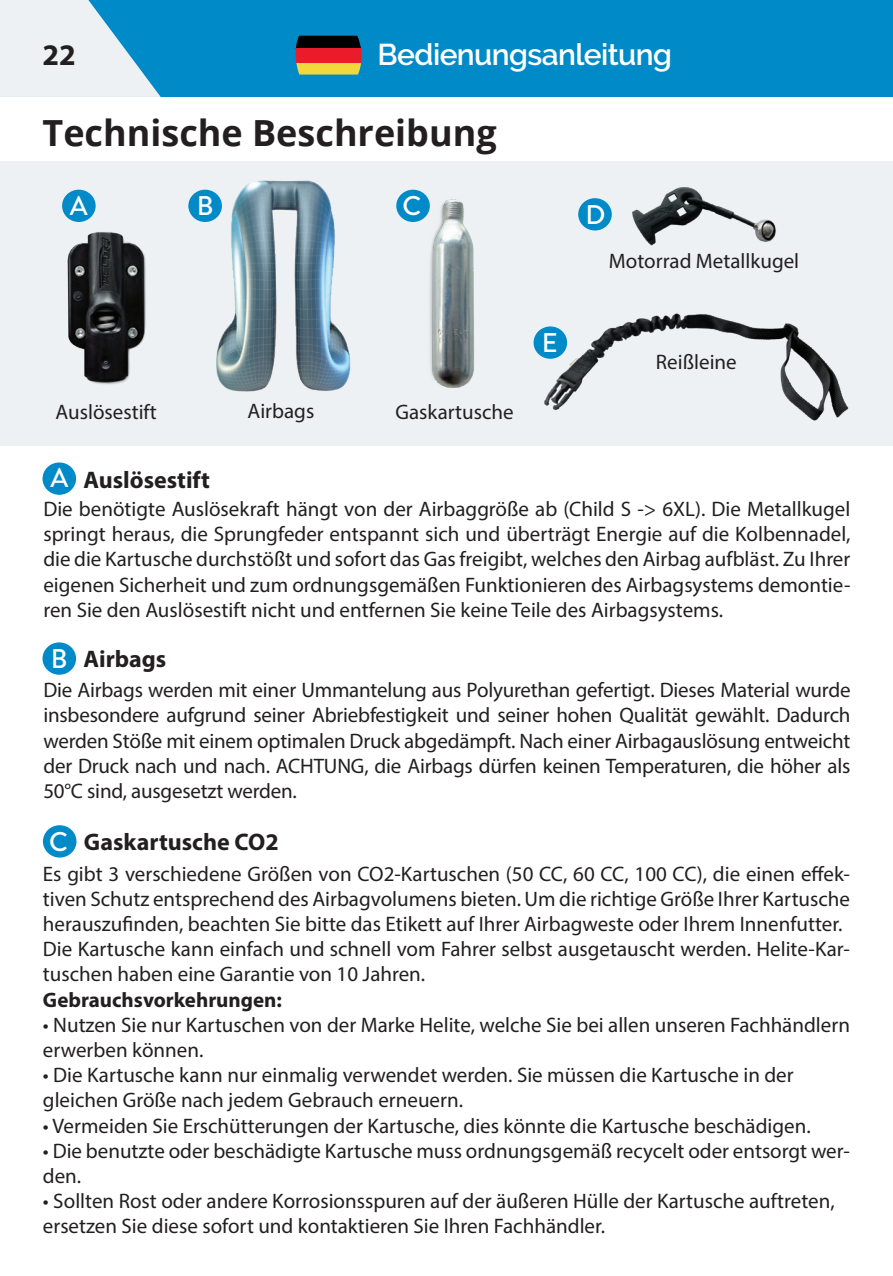
<style>
.page{position:relative;width:893px;height:1276px;background:#fff}
.page>*{position:absolute;margin:0;border:0;box-sizing:border-box;transform-origin:0 0}
.t1{font:700 36px "Open Sans";color:#231f20}
.t2{font:600 30px "Raleway";letter-spacing:-.02em;color:#fff}
.t3{font:700 30px "Myriad Pro";color:#231f20}
.t4{font:500 27px "Brandon Grotesque";color:#fff}
.t5{font:700 24px "Myriad Pro";color:#231f20}
.t6{font:21px/25.2px "Myriad Pro";color:#231f20}
.t7{font:700 21px "Myriad Pro";color:#231f20}
.s1{font-family:"Brandon Grotesque";font-weight:500;font-size:27px;color:#fff}
</style>
<div class="page">
<div style="left:0;top:0;width:893px;height:97px;background:#008bc8"></div>
<svg style="left:0;top:0;width:161px;height:97px"></svg>
<svg style="left:295px;top:36px;width:66px;height:13px"></svg>
<div style="left:291px;top:49px;width:75px;height:15px;background:#ea1c2c"></div>
<svg style="left:296px;top:64px;width:65px;height:11px"></svg>
<div style="left:0;top:161px;width:893px;height:284px;background:#edf1f3"></div>
<img style="left:420px;top:191px;width:55px;height:197px">
<img style="left:62px;top:210px;width:84px;height:175px">
<img style="left:190px;top:180px;width:161px;height:212px">
<div style="left:62px;top:190px;width:34px;height:32px;background:#008bc8;border-radius:50%"></div>
<div style="left:188px;top:190px;width:34px;height:32px;background:#008bc8;border-radius:50%"></div>
<div style="left:396px;top:190px;width:34px;height:32px;background:#008bc8;border-radius:50%"></div>
<div style="left:578px;top:198px;width:34px;height:32px;background:#008bc8;border-radius:50%"></div>
<div style="left:534px;top:326px;width:33px;height:33px;background:#008bc8;border-radius:50%"></div>
<img style="left:539px;top:313px;width:310px;height:108px">
<img style="left:632px;top:187px;width:144px;height:59px">
<div style="left:43px;top:462px;width:33px;height:33px;background:#008bc8;border-radius:50%"></div>
<div style="left:43px;top:642px;width:33px;height:33px;background:#008bc8;border-radius:50%"></div>
<div style="left:43px;top:825px;width:34px;height:32px;background:#008bc8;border-radius:50%"></div>
<h2 class="t3" style="left:43px;top:35px;width:35px">22</h2>
<h2 class="t2" style="left:378px;top:37px;width:296px">Bedienungsanleitung</h2>
<h1 class="t1" style="left:43px;top:107px;width:456px">Technische Beschreibung</h1>
<p class="t4" style="left:70px;top:187px;width:19px">A</p>
<p class="t4" style="left:197px;top:187px;width:18px">B</p>
<p class="t4" style="left:403px;top:187px;width:20px">C</p>
<p class="t4" style="left:585px;top:196px;width:22px">D</p>
<p class="t6" style="left:56px;top:399px;width:103px">Auslösestift</p>
<p class="t6" style="left:248px;top:398px;width:68px">Airbags</p>
<p class="t6" style="left:395px;top:399px;width:120px">Gaskartusche</p>
<p class="t5" style="left:50px;top:464px;width:161px"><span class="s1">A</span> Auslösestift</p>
<p class="t4" style="left:542px;top:324px;width:17px">E</p>
<p class="t6" style="left:609px;top:248px;width:192px">Motorrad Metallkugel</p>
<p class="t6" style="left:656px;top:349px;width:82px">Reißleine</p>
<p class="t6" style="left:43px;top:496px;width:809px;text-align:justify">Die benötigte Auslösekraft hängt von der Airbaggröße ab (Child S -&gt; 6XL). Die Metallkugel springt heraus, die Sprungfeder entspannt sich und überträgt Energie auf die Kolbennadel, die die Kartusche durchstößt und sofort das Gas freigibt, welches den Airbag aufbläst. Zu Ihrer eigenen Sicherheit und zum ordnungsgemäßen Funktionieren des Airbagsystems demontie&shy;ren Sie den Auslösestift nicht und entfernen Sie keine Teile des Airbagsystems.</p>
<p class="t4" style="left:51px;top:640px;width:18px">B</p>
<p class="t6" style="left:43px;top:677px;width:809px;text-align:justify">Die Airbags werden mit einer Ummantelung aus Polyurethan gefertigt. Dieses Material wurde insbesondere aufgrund seiner Abriebfestigkeit und seiner hohen Qualität gewählt. Dadurch werden Stöße mit einem optimalen Druck abgedämpft. Nach einer Airbagauslösung entweicht der Druck nach und nach. ACHTUNG, die Airbags dürfen keinen Temperaturen, die höher als 50°C sind, ausgesetzt werden.</p>
<p class="t5" style="left:83px;top:644px;width:84px">Airbags</p>
<p class="t5" style="left:49px;top:826px;width:231px"><span class="s1">C</span> Gaskartusche CO2</p>
<p class="t6" style="left:43px;top:860px;width:809px">Es gibt 3 verschiedene Größen von CO2-Kartuschen (50 CC, 60 CC, 100 CC), die einen effek&shy;tiven Schutz entsprechend des Airbagvolumens bieten. Um die richtige Größe Ihrer Kartusche herauszufinden, beachten Sie bitte das Etikett auf Ihrer Airbagweste oder Ihrem Innenfutter.<br>Die Kartusche kann einfach und schnell vom Fahrer selbst ausgetauscht werden. Helite-Kar&shy;tuschen haben eine Garantie von 10 Jahren.</p>
<p class="t7" style="left:43px;top:986px;width:240px">Gebrauchsvorkehrungen:</p>
<p class="t6" style="left:43px;top:1012px;width:809px">• Nutzen Sie nur Kartuschen von der Marke Helite, welche Sie bei allen unseren Fachhändlern erwerben können.</p>
<p class="t6" style="left:43px;top:1062px;width:752px">• Die Kartusche kann nur einmalig verwendet werden. Sie müssen die Kartusche in der gleichen Größe nach jedem Gebrauch erneuern.</p>
<p class="t6" style="left:43px;top:1112px;width:769px">• Vermeiden Sie Erschütterungen der Kartusche, dies könnte die Kartusche beschädigen.</p>
<p class="t6" style="left:43px;top:1138px;width:809px">• Die benutzte oder beschädigte Kartusche muss ordnungsgemäß recycelt oder entsorgt wer&shy;den.</p>
<p class="t6" style="left:43px;top:1188px;width:793px">• Sollten Rost oder andere Korrosionsspuren auf der äußeren Hülle der Kartusche auftreten, ersetzen Sie diese sofort und kontaktieren Sie Ihren Fachhändler.</p>
</div>
